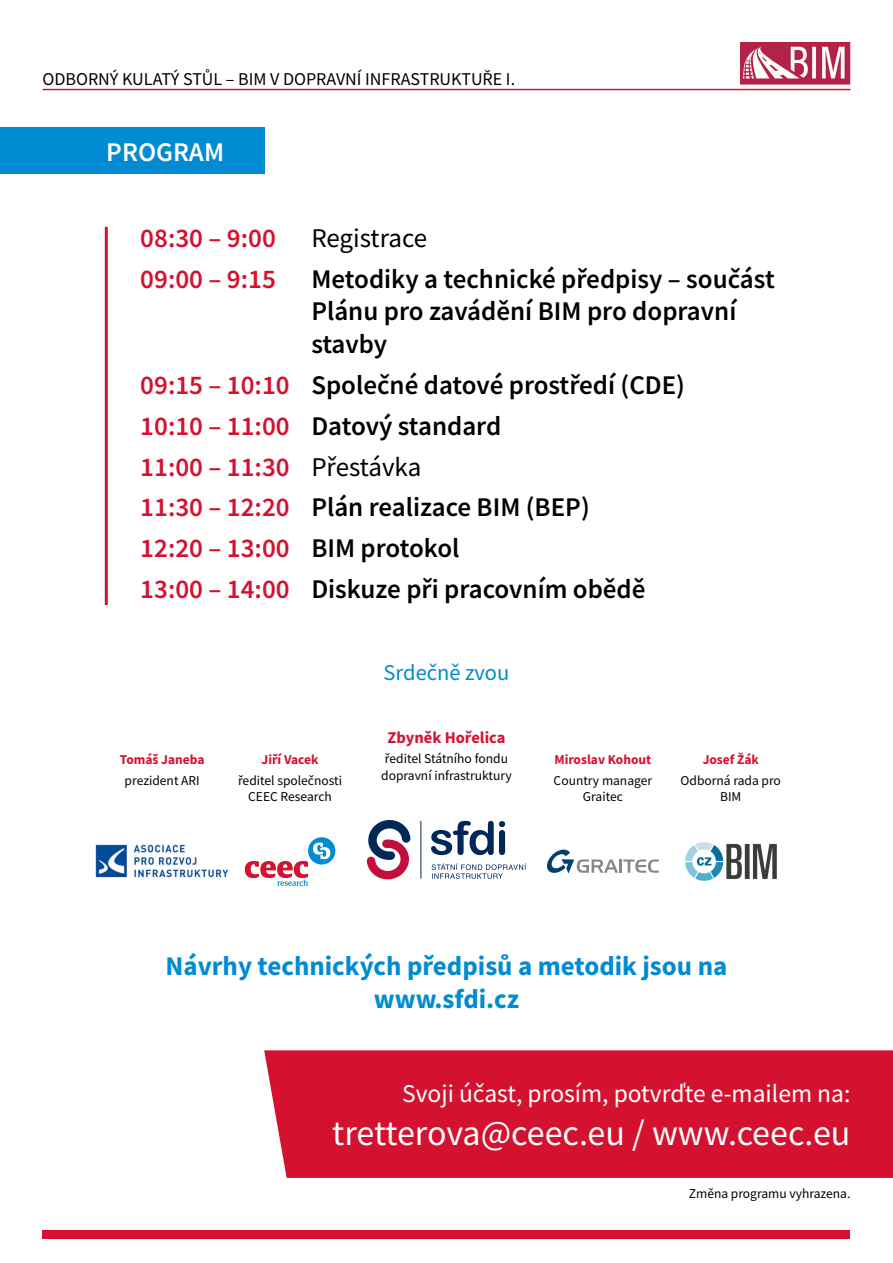
<style>
.page{position:relative;width:893px;height:1263px;background:#fff}
.page>*{position:absolute;margin:0;border:0;box-sizing:border-box;transform-origin:0 0}
.t1{font:36px "Source Sans Pro";color:#fff}
.t2{font:600 27px/41px "Source Sans Pro";color:#000}
.t3{font:700 27px/32.4px "Source Sans Pro";color:#008bd2;text-align:center}
.t4{font:600 27px "Source Sans Pro";color:#d51130}
.t5{font:27px "Source Sans Pro";letter-spacing:-.01em;color:#000}
.t6{font:600 27px "Source Sans Pro";color:#fff}
.t7{font:25.5px "Source Sans Pro";color:#fff}
.t8{font:22.5px "Source Sans Pro";color:#008bd2}
.t9{font:18px "Source Sans Pro";color:#000}
.t10{font:700 16.5px "Source Sans Pro";color:#d51130}
.t11{font:13.5px/16.2px "Source Sans Pro";color:#000;text-align:center}
.t12{font:700 13.5px "Source Sans Pro";color:#d51130}
.s1{color:#d51130}
.s2{font-weight:400}
</style>
<div class="page">
<div style="left:0;top:128px;width:264px;height:46px;background:#008bd2"></div>
<hr style="left:43px;top:89px;width:807px;height:1px;background:#d51130">
<div style="left:264px;top:1050px;width:629px;height:128px;background:#d51130"></div>
<img style="left:740px;top:43px;width:110px;height:42px">
<img style="left:96px;top:845px;width:133px;height:33px">
<div style="left:308px;top:837px;width:27px;height:27px;background:#008bd2;border-radius:50%"></div>
<svg style="left:245px;top:842px;width:85px;height:44px"></svg>
<svg style="left:367px;top:820px;width:44px;height:59px"></svg>
<hr style="left:420px;top:821px;width:1px;height:58px;background:#002856">
<svg style="left:432px;top:863px;width:94px;height:16px"></svg>
<svg style="left:431px;top:821px;width:74px;height:34px"></svg>
<svg style="left:547px;top:849px;width:112px;height:24px"></svg>
<img style="left:685px;top:843px;width:91px;height:37px">
<hr style="left:105px;top:227px;width:3px;height:378px;background:#d51130">
<div style="left:43px;top:1230px;width:807px;height:9px;background:#d51130"></div>
<p class="t9" style="left:43px;top:68px;width:474px">ODBORNÝ KULATÝ STŮL – BIM V DOPRAVNÍ INFRASTRUKTUŘE I.</p>
<p class="t6" style="left:106px;top:134px;width:119px">PROGRAM</p>
<p class="t4" style="left:140px;top:220px;width:137px">08:30 – 9:00</p>
<p class="t5" style="left:311px;top:221px;width:117px">Registrace</p>
<p class="t4" style="left:140px;top:261px;width:137px">09:00 – 9:15</p>
<p class="t2" style="left:311px;top:262px;width:465px;line-height:32.4px">Metodiky a technické předpisy – součást<br>Plánu pro zavádění BIM pro dopravní stavby</p>
<p class="t2" style="left:140px;top:364px;width:546px"><span class="s1">09:15 – 10:10</span> Společné datové prostředí (CDE)<br><span class="s1">10:10 – 11:00</span> Datový standard<br><span class="s1">11:00 – 11:30</span> <span class="s2">Přestávka<br></span><span class="s1">11:30 – 12:20</span> Plán realizace BIM (BEP)<br><span class="s1">12:20 – 13:00</span> BIM protokol<br><span class="s1">13:00 – 14:00</span> Diskuze při pracovním obědě</p>
<p class="t12" style="left:120px;top:750px;width:86px">Tomáš Janeba</p>
<p class="t11" style="left:125px;top:772px;width:77px">prezident ARI</p>
<p class="t12" style="left:262px;top:750px;width:58px">Jiří Vacek</p>
<p class="t11" style="left:238px;top:772px;width:106px">ředitel společnosti<br>CEEC Research</p>
<p class="t8" style="left:384px;top:658px;width:127px">Srdečně zvou</p>
<p class="t10" style="left:388px;top:726px;width:119px">Zbyněk Hořelica</p>
<p class="t11" style="left:381px;top:751px;width:132px;text-align:left">ředitel Státního fondu dopravní infrastruktury</p>
<p class="t12" style="left:554px;top:750px;width:98px">Miroslav Kohout</p>
<p class="t11" style="left:554px;top:772px;width:100px">Country manager<br>Graitec</p>
<p class="t12" style="left:703px;top:750px;width:58px">Josef Žák</p>
<p class="t11" style="left:681px;top:772px;width:102px">Odborná rada pro<br>BIM</p>
<p class="t3" style="left:166px;top:950px;width:563px">Návrhy technických předpisů a metodik jsou na www.sfdi.cz</p>
<p class="t7" style="left:402px;top:1077px;width:450px">Svoji účast, prosím, potvrďte e-mailem na:</p>
<h1 class="t1" style="left:332px;top:1110px;width:520px">tretterova@ceec.eu / www.ceec.eu</h1>
<p class="t11" style="left:689px;top:1185px;width:163px">Změna programu vyhrazena.</p>
</div>
